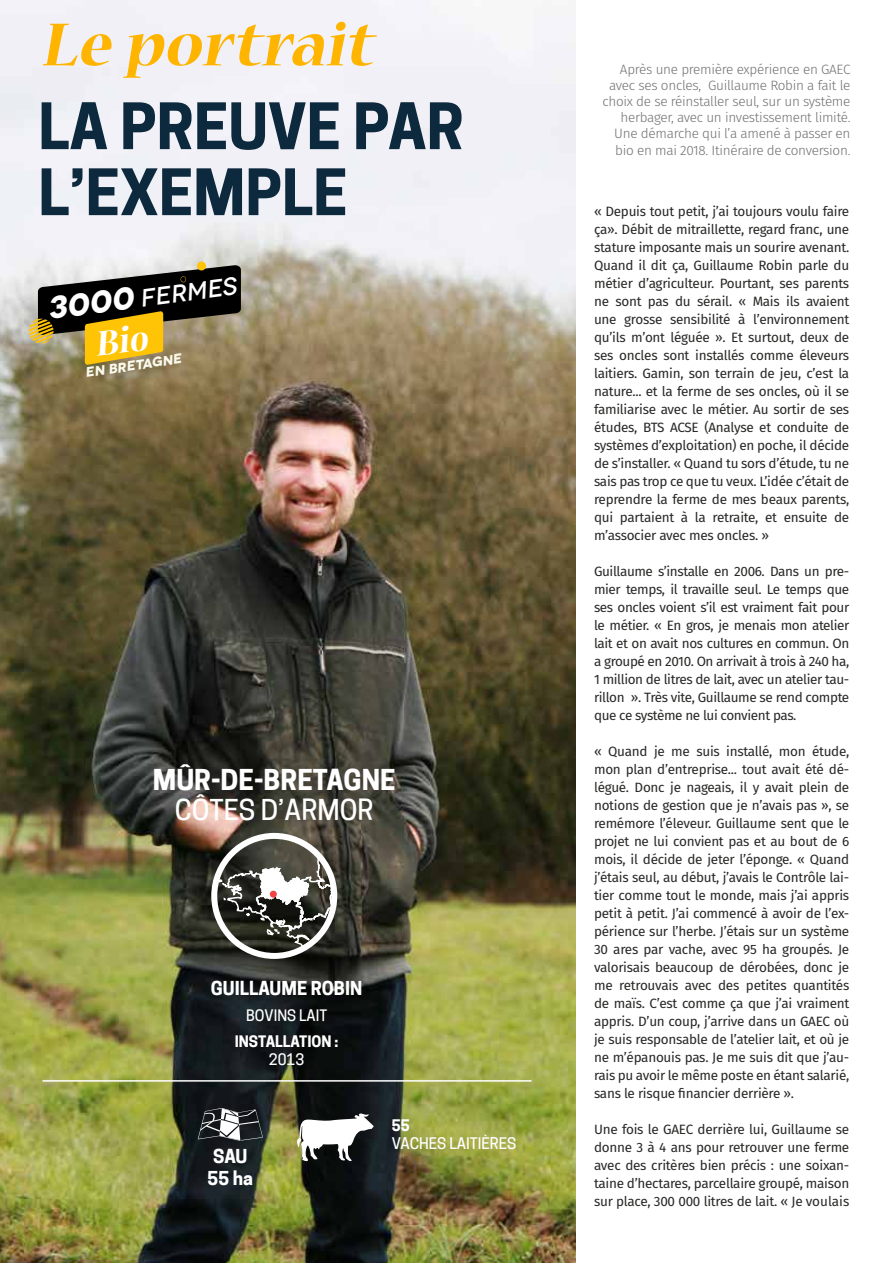
<style>
.page{position:relative;width:893px;height:1263px;background:#fff}
.page>*{position:absolute;margin:0;border:0;box-sizing:border-box;transform-origin:0 0}
.t1{font:italic 700 67.5px "Nueva Std";color:#ffb500}
.t2{font:700 60px/66px "Coo Hew";color:#0d293d}
.t3{font:italic 700 30.9px "Novecentowide";color:#fff}
.t4{font:700 27px "Coo Hew";color:#fff}
.t5{font:27px "Coo Hew";color:#fff}
.t6{font:italic 500 24.75px "Novecentowide";color:#fff}
.t7{font:700 18px/21.6px "Coo Hew";color:#fff;text-align:center}
.t8{font:15px "Coo Hew";color:#fff}
.t9{font:700 15px "Coo Hew";color:#fff}
.t10{font:14.85px "Coo Hew";color:#fff}
.t11{font:700 14.85px "Coo Hew";color:#fff}
.t12{font:italic 700 13.65px "Novecentowide";color:#fafaed}
.t13{font:13.5px/18px "Fira Sans";letter-spacing:-.02em;color:#282827;text-align:justify}
.t14{font:300 13.5px/16.2px "Fira Sans";letter-spacing:-.02em;color:#706f6f;text-align:right}
</style>
<div class="page">
<img style="left:0;top:0;width:576px;height:1263px">
<svg style="left:296px;top:1113px;width:78px;height:49px"></svg>
<hr style="left:43px;top:1080px;width:488px;height:1px;background:#fff">
<svg style="left:198px;top:1108px;width:66px;height:33px"></svg>
<svg style="left:211px;top:833px;width:126px;height:126px"></svg>
<div style="left:270px;top:891px;width:7px;height:7px;background:#ef4344;border-radius:50%"></div>
<div style="left:197px;top:261px;width:9px;height:10px;background:#ffc405;border-radius:4px"></div>
<svg style="left:29px;top:265px;width:212px;height:100px;background:#73663d"></svg>
<h1 class="t1" style="left:40px;top:14px;width:345px">Le portrait</h1>
<h2 class="t2" style="left:38px;top:94px;width:427px">LA PREUVE PAR<br>L’EXEMPLE</h2>
<h3 class="t3" style="left:45px;top:289px;width:88px;rotate:-8deg">3000</h3>
<h3 class="t6" style="left:138px;top:283px;width:99px;rotate:-7deg">fermes</h3>
<p class="t12" style="left:84px;top:364px;width:99px;rotate:-9deg">en Bretagne</p>
<h3 class="t4" style="left:153px;top:764px;width:244px">MÛR-DE-BRETAGNE</h3>
<h3 class="t5" style="left:175px;top:794px;width:200px">CÔTES D’ARMOR</h3>
<h3 class="t7" style="left:211px;top:977px;width:153px">GUILLAUME ROBIN</h3>
<p class="t10" style="left:246px;top:1007px;width:83px">BOVINS LAIT</p>
<p class="t11" style="left:235px;top:1033px;width:105px">INSTALLATION :</p>
<p class="t10" style="left:269px;top:1051px;width:37px">2013</p>
<h3 class="t7" style="left:208px;top:1146px;width:47px">SAU<br>55 ha</h3>
<p class="t9" style="left:392px;top:1117px;width:19px">55</p>
<p class="t8" style="left:392px;top:1135px;width:126px">VACHES LAITIÈRES</p>
<p class="t14" style="left:602px;top:61px;width:250px">Après une première expérience en GAEC avec ses oncles, Guillaume Robin a fait le choix de se réinstaller seul, sur un système herbager, avec un investissement limité.<br>Une démarche qui l’a amené à passer en bio en mai 2018. Itinéraire de conversion.</p>
<p class="t13" style="left:594px;top:202px;width:257px">« Depuis tout petit, j’ai toujours voulu faire ça». Débit de mitraillette, regard franc, une stature imposante mais un sourire avenant.<br>Quand il dit ça, Guillaume Robin parle du métier d’agriculteur. Pourtant, ses parents ne sont pas du sérail. « Mais ils avaient une grosse sensibilité à l’environnement qu’ils m’ont léguée ». Et surtout, deux de ses oncles sont installés comme éleveurs laitiers. Gamin, son terrain de jeu, c’est la nature... et la ferme de ses oncles, où il se familiarise avec le métier. Au sortir de ses études, BTS ACSE (Analyse et conduite de systèmes d’exploitation) en poche, il décide de s’installer. « Quand tu sors d’étude, tu ne sais pas trop ce que tu veux. L’idée c’était de reprendre la ferme de mes beaux parents, qui partaient à la retraite, et ensuite de m’associer avec mes oncles. »</p>
<p class="t13" style="left:594px;top:562px;width:257px">Guillaume s’installe en 2006. Dans un pre&shy;mier temps, il travaille seul. Le temps que ses oncles voient s’il est vraiment fait pour le métier. « En gros, je menais mon atelier lait et on avait nos cultures en commun. On a groupé en 2010. On arrivait à trois à 240 ha, 1 million de litres de lait, avec un atelier tau&shy;rillon ». Très vite, Guillaume se rend compte que ce système ne lui convient pas.</p>
<p class="t13" style="left:594px;top:742px;width:257px">« Quand je me suis installé, mon étude, mon plan d’entreprise... tout avait été dé&shy;légué. Donc je nageais, il y avait plein de notions de gestion que je n’avais pas », se remémore l’éleveur. Guillaume sent que le projet ne lui convient pas et au bout de 6 mois, il décide de jeter l’éponge. « Quand j’étais seul, au début, j’avais le Contrôle lai&shy;tier comme tout le monde, mais j’ai appris petit à petit. J’ai commencé à avoir de l’ex&shy;périence sur l’herbe. J’étais sur un système 30 ares par vache, avec 95 ha groupés. Je valorisais beaucoup de dérobées, donc je me retrouvais avec des petites quantités de maïs. C’est comme ça que j’ai vraiment appris. D’un coup, j’arrive dans un GAEC où je suis responsable de l’atelier lait, et où je ne m’épanouis pas. Je me suis dit que j’au&shy;rais pu avoir le même poste en étant salarié, sans le risque financier derrière ».</p>
<p class="t13" style="left:594px;top:1120px;width:257px">Une fois le GAEC derrière lui, Guillaume se donne 3 à 4 ans pour retrouver une ferme avec des critères bien précis : une soixan&shy;taine d’hectares, parcellaire groupé, maison sur place, 300 000 litres de lait. « Je voulais</p>
</div>
